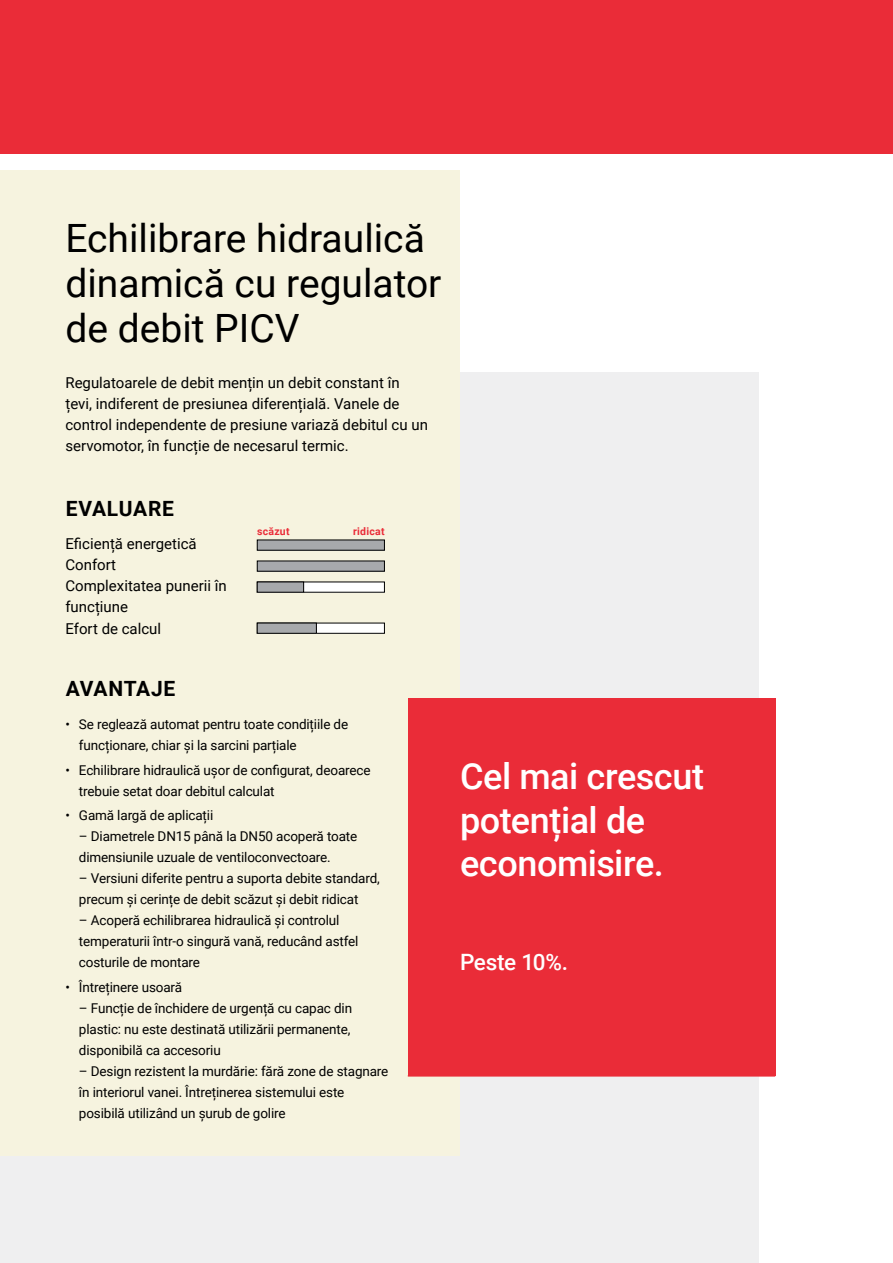
<style>
.page{position:relative;width:893px;height:1263px;background:#fff}
.page>*{position:absolute;margin:0;border:0;box-sizing:border-box;transform-origin:0 0}
.t1{font:39px/45px "Roboto";color:#000}
.t2{font:500 36px/43.2px "Roboto";letter-spacing:-.015em;color:#fff}
.t3{font:500 22.5px "Roboto";letter-spacing:-.02em;color:#fff}
.t4{font:700 21px "Roboto";letter-spacing:.03em;color:#000}
.t5{font:15px/21px "Roboto";color:#000}
.t6{font:13.5px/21px "Roboto";letter-spacing:-.01em;color:#000}
.t7{font:700 10.5px "Roboto";letter-spacing:.025em;color:#ea2c38}
</style>
<div class="page">
<div style="left:0;top:372px;width:758px;height:891px;background:#efeff0"></div>
<div style="left:0;top:170px;width:459px;height:986px;background:#f6f3df"></div>
<div style="left:408px;top:698px;width:367px;height:378px;background:#ea2c38"></div>
<div style="left:0;top:0;width:893px;height:153px;background:#ea2c38"></div>
<div style="left:257px;top:561px;width:127px;height:10px;background:#a7a9ac"></div>
<div style="left:257px;top:540px;width:127px;height:10px;background:#a7a9ac"></div>
<div style="left:257px;top:623px;width:127px;height:10px;background:#fff"></div>
<div style="left:257px;top:623px;width:59px;height:10px;background:#a7a9ac"></div>
<div style="left:257px;top:582px;width:127px;height:10px;background:#fff"></div>
<div style="left:257px;top:582px;width:47px;height:10px;background:#a7a9ac"></div>
<h1 class="t1" style="left:65px;top:214px;width:378px">Echilibrare hidraulică dinamică cu regulator de debit PICV</h1>
<p class="t5" style="left:65px;top:372px;width:364px">Regulatoarele de debit mențin un debit constant în țevi, indiferent de presiunea diferențială. Vanele de control independente de presiune variază debitul cu un servomotor, în funcție de necesarul termic.</p>
<h3 class="t4" style="left:66px;top:493px;width:110px">EVALUARE</h3>
<p class="t5" style="left:65px;top:533px;width:163px">Eficiență energetică<br>Confort<br>Complexitatea punerii în funcțiune<br>Efort de calcul</p>
<p class="t7" style="left:257px;top:523px;width:34px">scăzut</p>
<p class="t7" style="left:353px;top:523px;width:33px">ridicat</p>
<h3 class="t4" style="left:66px;top:673px;width:111px">AVANTAJE</h3>
<p class="t6" style="left:79px;top:713px;width:271px;text-indent:-14px">• Se reglează automat pentru toate condițiile de funcționare, chiar și la sarcini parțiale</p>
<p class="t6" style="left:79px;top:759px;width:293px;text-indent:-14px">• Echilibrare hidraulică ușor de configurat, deoarece trebuie setat doar debitul calculat</p>
<p class="t6" style="left:65px;top:804px;width:149px">• Gamă largă de aplicații</p>
<p class="t6" style="left:79px;top:825px;width:280px">– Diametrele DN15 până la DN50 acoperă toate dimensiunile uzuale de ventiloconvectoare.</p>
<p class="t6" style="left:79px;top:868px;width:302px">– Versiuni diferite pentru a suporta debite standard, precum și cerințe de debit scăzut și debit ridicat</p>
<p class="t6" style="left:79px;top:910px;width:281px">– Acoperă echilibrarea hidraulică și controlul temperaturii într-o singură vană, reducând astfel costurile de montare</p>
<p class="t6" style="left:65px;top:976px;width:118px">• Întreținere usoară</p>
<p class="t6" style="left:79px;top:997px;width:275px;text-align:justify">– Funcție de închidere de urgență cu capac din plastic: nu este destinată utilizării permanente, disponibilă ca accesoriu</p>
<p class="t6" style="left:79px;top:1060px;width:311px">– Design rezistent la murdărie: fără zone de stagnare în interiorul vanei. Întreținerea sistemului este posibilă utilizând un șurub de golire</p>
<h2 class="t2" style="left:460px;top:753px;width:246px">Cel mai crescut potențial de economisire.</h2>
<h3 class="t3" style="left:460px;top:946px;width:110px">Peste 10%.</h3>
</div>
